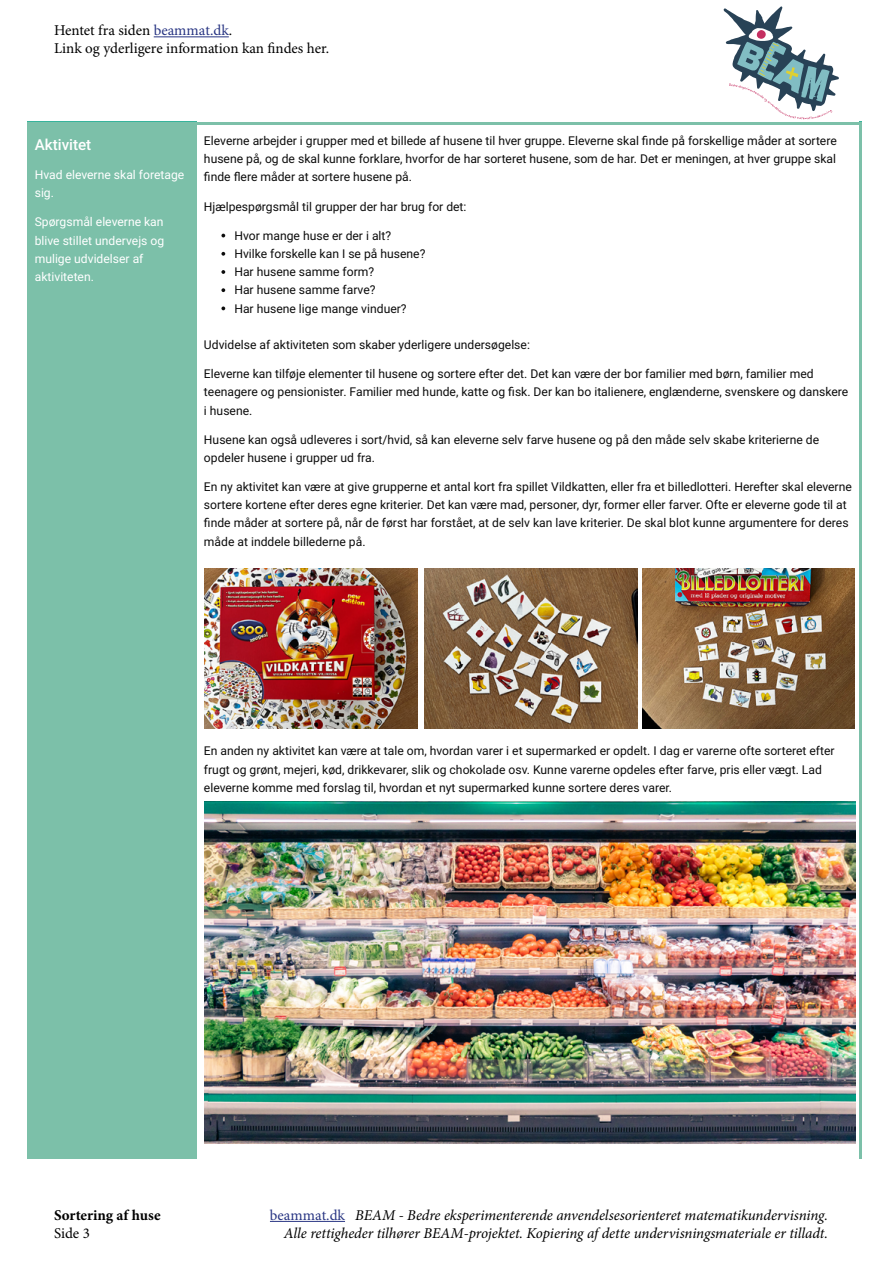
<style>
.page{position:relative;width:893px;height:1263px;background:#fff}
.page>*{position:absolute;margin:0;border:0;box-sizing:border-box;transform-origin:0 0}
.t1{font:500 15.15px "Roboto";color:#fff}
.t2{font:italic 15px "Minion Pro";letter-spacing:-.005em;color:#000}
.t3{font:15px/18px "Minion Pro";color:#000}
.t4{font:700 15px "Minion Pro";letter-spacing:-.005em;color:#000}
.t5{font:12.15px/18.1px "Roboto";color:#0c0c0c}
.t6{font:12.15px/18.1px "Roboto";color:#fff}
.s1{color:#283583}
.s2{font-style:normal;color:#283583}
</style>
<div class="page">
<hr style="left:270px;top:1221px;width:75px;height:1px;background:#283583">
<hr style="left:154px;top:36px;width:75px;height:1px;background:#283583">
<svg style="left:724px;top:6px;width:115px;height:113px"></svg>
<div style="left:27px;top:122px;width:167px;height:1037px;background:#7cc0a9"></div>
<hr style="left:194px;top:122px;width:668px;height:2px;background:#7cc0a9">
<hr style="left:194px;top:122px;width:2px;height:1037px;background:#7cc0a9">
<hr style="left:860px;top:122px;width:2px;height:1037px;background:#7cc0a9">
<svg style="left:221px;top:234px;width:4px;height:3px"></svg>
<svg style="left:221px;top:252px;width:4px;height:4px"></svg>
<svg style="left:221px;top:270px;width:4px;height:4px"></svg>
<svg style="left:221px;top:288px;width:4px;height:4px"></svg>
<svg style="left:221px;top:306px;width:4px;height:4px"></svg>
<img style="left:642px;top:569px;width:213px;height:159px">
<img style="left:205px;top:569px;width:213px;height:159px">
<img style="left:425px;top:569px;width:212px;height:159px">
<img style="left:205px;top:801px;width:650px;height:342px">
<p class="t3" style="left:54px;top:22px;width:277px">Hentet fra siden <span class="s1">beammat.dk</span>.<br>Link og yderligere information kan findes her.</p>
<p class="t1" style="left:35px;top:134px;width:58px">Aktivitet</p>
<p class="t6" style="left:35px;top:165px;width:151px">Hvad eleverne skal foretage sig.</p>
<p class="t6" style="left:35px;top:213px;width:131px">Spørgsmål eleverne kan blive stillet undervejs og mulige udvidelser af aktiviteten.</p>
<p class="t5" style="left:204px;top:131px;width:634px;text-align:justify">Eleverne arbejder i grupper med et billede af husene til hver gruppe. Eleverne skal 8nde på forskellige måder at sortere husene på, og de skal kunne forklare, hvorfor de har sorteret husene, som de har. Det er meningen, at hver gruppe skal 8nde Zere måder at sortere husene på.</p>
<p class="t5" style="left:204px;top:197px;width:264px">Hjælpespørgsmål til grupper der har brug for det:</p>
<p class="t5" style="left:234px;top:226px;width:193px">Hvor mange huse er der i alt?<br>Hvilke forskelle kan I se på husene?<br>Har husene samme form?<br>Har husene samme farve?<br>Har husene lige mange vinduer?</p>
<p class="t5" style="left:204px;top:335px;width:327px">Udvidelse af aktiviteten som skaber yderligere undersøgelse:</p>
<p class="t5" style="left:204px;top:364px;width:646px">Eleverne kan tilføje elementer til husene og sortere efter det. Det kan være der bor familier med børn, familier med teenagere og pensionister. Familier med hunde, katte og 8sk. Der kan bo italienere, englænderne, svenskere og danskere i husene.</p>
<p class="t5" style="left:204px;top:430px;width:617px">Husene kan også udleveres i sort/hvid, så kan eleverne selv farve husene og på den måde selv skabe kriterierne de opdeler husene i grupper ud fra.</p>
<p class="t5" style="left:204px;top:477px;width:649px">En ny aktivitet kan være at give grupperne et antal kort fra spillet Vildkatten, eller fra et billedlotteri. Herefter skal eleverne sortere kortene efter deres egne kriterier. Det kan være mad, personer, dyr, former eller farver. Ofte er eleverne gode til at 8nde måder at sortere på, når de først har forstået, at de selv kan lave kriterier. De skal blot kunne argumentere for deres måde at inddele billederne på.</p>
<p class="t5" style="left:204px;top:741px;width:632px">En anden ny aktivitet kan være at tale om, hvordan varer i et supermarked er opdelt. I dag er varerne ofte sorteret efter frugt og grønt, mejeri, kød, drikkevarer, slik og chokolade osv. Kunne varerne opdeles efter farve, pris eller vægt. Lad eleverne komme med forslag til, hvordan et nyt supermarked kunne sortere deres varer.</p>
<p class="t4" style="left:54px;top:1204px;width:108px">Sortering af huse</p>
<p class="t2" style="left:270px;top:1205px;width:559px"><span class="s2">beammat.dk</span> BEAM - Bedre eksperimenterende anvendelsesorienteret matematikundervisning.</p>
<p class="t3" style="left:54px;top:1225px;width:37px">Side 3</p>
<p class="t2" style="left:284px;top:1223px;width:545px">Alle rettigheder tilhører BEAM-projektet. Kopiering af dette undervisningsmateriale er tilladt.</p>
</div>
